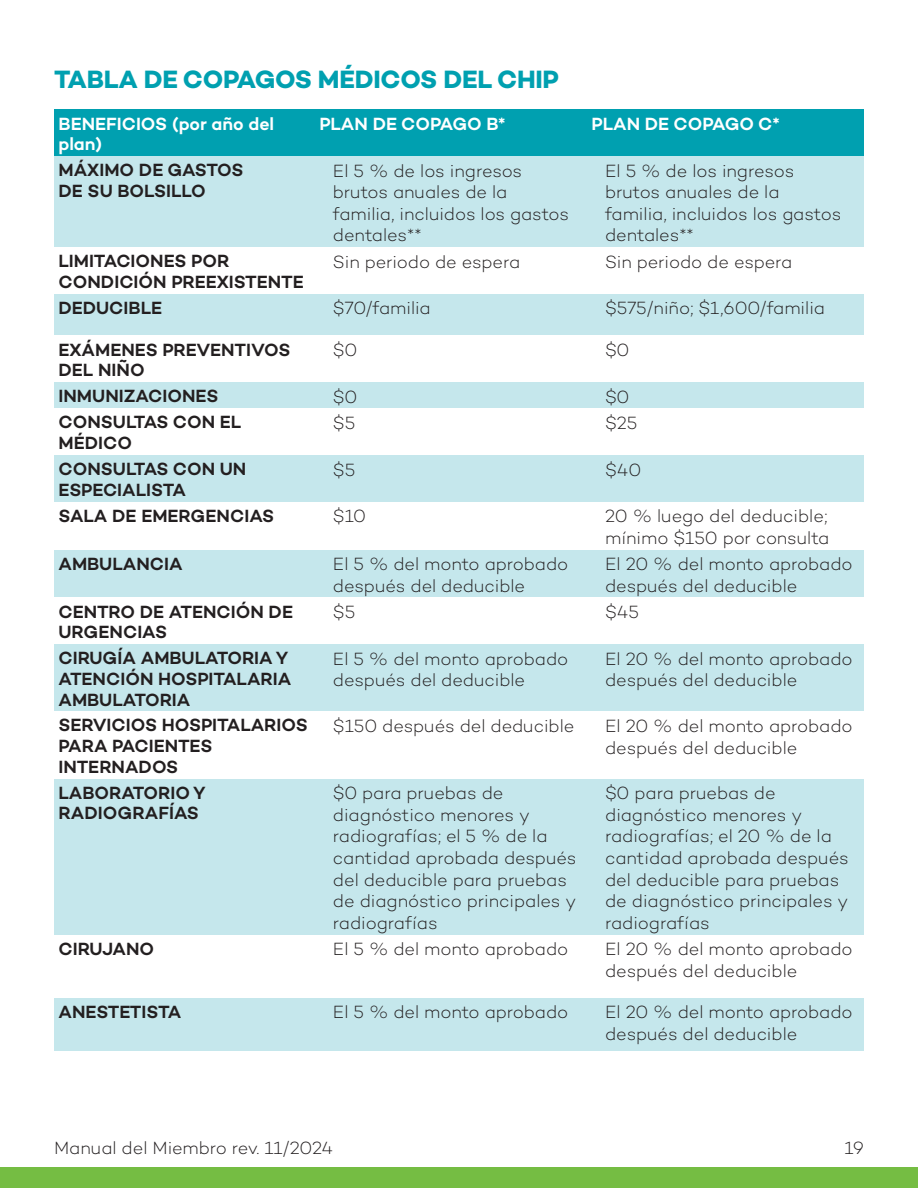
<style>
.page{position:relative;width:918px;height:1188px;background:#fff}
.page>*{position:absolute;margin:0;border:0;box-sizing:border-box;transform-origin:0 0}
.t1{font:700 25.5px "Campton";letter-spacing:-.01em;color:#00a0b0}
.t2{font:300 18px/21.6px "Campton";color:#231f20}
.t3{font:600 18px/20.7px "Campton";color:#231f20}
.t4{font:600 18px/20.7px "Campton";color:#fff}
</style>
<div class="page">
<div style="left:587px;top:998px;width:276px;height:53px;background:#c5e7ec"></div>
<div style="left:315px;top:998px;width:272px;height:53px;background:#c5e7ec"></div>
<div style="left:54px;top:998px;width:261px;height:53px;background:#c5e7ec"></div>
<div style="left:587px;top:779px;width:276px;height:156px;background:#c5e7ec"></div>
<div style="left:315px;top:779px;width:272px;height:156px;background:#c5e7ec"></div>
<div style="left:54px;top:779px;width:261px;height:156px;background:#c5e7ec"></div>
<div style="left:587px;top:644px;width:276px;height:68px;background:#c5e7ec"></div>
<div style="left:315px;top:644px;width:272px;height:68px;background:#c5e7ec"></div>
<div style="left:54px;top:644px;width:261px;height:68px;background:#c5e7ec"></div>
<div style="left:587px;top:550px;width:276px;height:48px;background:#c5e7ec"></div>
<div style="left:315px;top:550px;width:272px;height:48px;background:#c5e7ec"></div>
<div style="left:54px;top:550px;width:261px;height:48px;background:#c5e7ec"></div>
<div style="left:587px;top:455px;width:276px;height:47px;background:#c5e7ec"></div>
<div style="left:315px;top:455px;width:272px;height:47px;background:#c5e7ec"></div>
<div style="left:54px;top:455px;width:261px;height:47px;background:#c5e7ec"></div>
<div style="left:587px;top:382px;width:276px;height:27px;background:#c5e7ec"></div>
<div style="left:315px;top:382px;width:272px;height:27px;background:#c5e7ec"></div>
<div style="left:54px;top:382px;width:261px;height:27px;background:#c5e7ec"></div>
<div style="left:587px;top:294px;width:276px;height:42px;background:#c5e7ec"></div>
<div style="left:315px;top:294px;width:272px;height:42px;background:#c5e7ec"></div>
<div style="left:54px;top:294px;width:261px;height:42px;background:#c5e7ec"></div>
<div style="left:587px;top:156px;width:276px;height:91px;background:#c5e7ec"></div>
<div style="left:315px;top:156px;width:272px;height:91px;background:#c5e7ec"></div>
<div style="left:54px;top:156px;width:261px;height:91px;background:#c5e7ec"></div>
<div style="left:0;top:1167px;width:918px;height:21px;background:#75bd43"></div>
<div style="left:54px;top:110px;width:261px;height:46px;background:#00a0b0"></div>
<div style="left:315px;top:110px;width:272px;height:46px;background:#00a0b0"></div>
<div style="left:587px;top:110px;width:276px;height:46px;background:#00a0b0"></div>
<h2 class="t1" style="left:54px;top:63px;width:506px">TABLA DE COPAGOS MÉDICOS DEL CHIP</h2>
<p class="t4" style="left:58px;top:113px;width:217px">BENEFICIOS (por año del plan)</p>
<p class="t4" style="left:319px;top:113px;width:187px">PLAN DE COPAGO B*</p>
<p class="t4" style="left:592px;top:113px;width:190px">PLAN DE COPAGO C*</p>
<p class="t3" style="left:58px;top:159px;width:186px">MÁXIMO DE GASTOS<br>DE SU BOLSILLO</p>
<p class="t2" style="left:333px;top:159px;width:238px">El 5 % de los ingresos brutos anuales de la familia, incluidos los gastos dentales**</p>
<p class="t2" style="left:605px;top:159px;width:238px">El 5 % de los ingresos brutos anuales de la familia, incluidos los gastos dentales**</p>
<p class="t3" style="left:59px;top:250px;width:247px">LIMITACIONES POR<br>CONDICIÓN PREEXISTENTE</p>
<p class="t2" style="left:333px;top:251px;width:189px">Sin periodo de espera</p>
<p class="t2" style="left:605px;top:251px;width:189px">Sin periodo de espera</p>
<p class="t3" style="left:59px;top:297px;width:105px">DEDUCIBLE</p>
<p class="t2" style="left:333px;top:297px;width:99px">$70/familia</p>
<p class="t2" style="left:605px;top:297px;width:221px">$575/niño; $1,600/familia</p>
<p class="t3" style="left:58px;top:339px;width:233px">EXÁMENES PREVENTIVOS<br>DEL NIÑO</p>
<p class="t2" style="left:333px;top:339px;width:26px">$0</p>
<p class="t2" style="left:605px;top:339px;width:26px">$0</p>
<p class="t3" style="left:58px;top:385px;width:161px">INMUNIZACIONES</p>
<p class="t2" style="left:333px;top:385px;width:26px">$0</p>
<p class="t2" style="left:605px;top:385px;width:26px">$0</p>
<p class="t3" style="left:58px;top:412px;width:184px">CONSULTAS CON EL<br>MÉDICO</p>
<p class="t2" style="left:333px;top:412px;width:24px">$5</p>
<p class="t2" style="left:605px;top:412px;width:34px">$25</p>
<p class="t3" style="left:59px;top:458px;width:189px">CONSULTAS CON UN<br>ESPECIALISTA</p>
<p class="t2" style="left:333px;top:458px;width:24px">$5</p>
<p class="t2" style="left:605px;top:458px;width:38px">$40</p>
<p class="t3" style="left:58px;top:505px;width:217px">SALA DE EMERGENCIAS</p>
<p class="t2" style="left:333px;top:505px;width:35px">$10</p>
<p class="t2" style="left:605px;top:505px;width:226px">20 % luego del deducible; mínimo $150 por consulta</p>
<p class="t3" style="left:59px;top:553px;width:126px">AMBULANCIA</p>
<p class="t2" style="left:333px;top:553px;width:237px">El 5 % del monto aprobado después del deducible</p>
<p class="t2" style="left:605px;top:553px;width:249px">El 20 % del monto aprobado después del deducible</p>
<p class="t3" style="left:59px;top:601px;width:236px">CENTRO DE ATENCIÓN DE<br>URGENCIAS</p>
<p class="t2" style="left:333px;top:601px;width:24px">$5</p>
<p class="t2" style="left:605px;top:601px;width:35px">$45</p>
<p class="t3" style="left:58px;top:647px;width:234px">CIRUGÍA AMBULATORIA Y<br>ATENCIÓN HOSPITALARIA<br>AMBULATORIA</p>
<p class="t2" style="left:333px;top:647px;width:237px">El 5 % del monto aprobado después del deducible</p>
<p class="t2" style="left:605px;top:647px;width:249px">El 20 % del monto aprobado después del deducible</p>
<p class="t3" style="left:59px;top:715px;width:251px">SERVICIOS HOSPITALARIOS<br>PARA PACIENTES<br>INTERNADOS</p>
<p class="t2" style="left:333px;top:715px;width:243px">$150 después del deducible</p>
<p class="t2" style="left:605px;top:715px;width:249px">El 20 % del monto aprobado después del deducible</p>
<p class="t3" style="left:59px;top:782px;width:149px">LABORATORIO Y<br>RADIOGRAFÍAS</p>
<p class="t2" style="left:333px;top:782px;width:245px">$0 para pruebas de diagnóstico menores y radiografías; el 5 % de la cantidad aprobada después del deducible para pruebas de diagnóstico principales y radiografías</p>
<p class="t2" style="left:605px;top:782px;width:245px">$0 para pruebas de diagnóstico menores y radiografías; el 20 % de la cantidad aprobada después del deducible para pruebas de diagnóstico principales y radiografías</p>
<p class="t3" style="left:59px;top:938px;width:97px">CIRUJANO</p>
<p class="t2" style="left:333px;top:938px;width:237px">El 5 % del monto aprobado</p>
<p class="t2" style="left:605px;top:938px;width:249px">El 20 % del monto aprobado después del deducible</p>
<p class="t3" style="left:59px;top:1001px;width:124px">ANESTETISTA</p>
<p class="t2" style="left:333px;top:1001px;width:237px">El 5 % del monto aprobado</p>
<p class="t2" style="left:605px;top:1001px;width:249px">El 20 % del monto aprobado después del deducible</p>
<p class="t2" style="left:54px;top:1137px;width:280px">Manual del Miembro rev. 11/2024</p>
<p class="t2" style="left:845px;top:1137px;width:21px">19</p>
</div>
